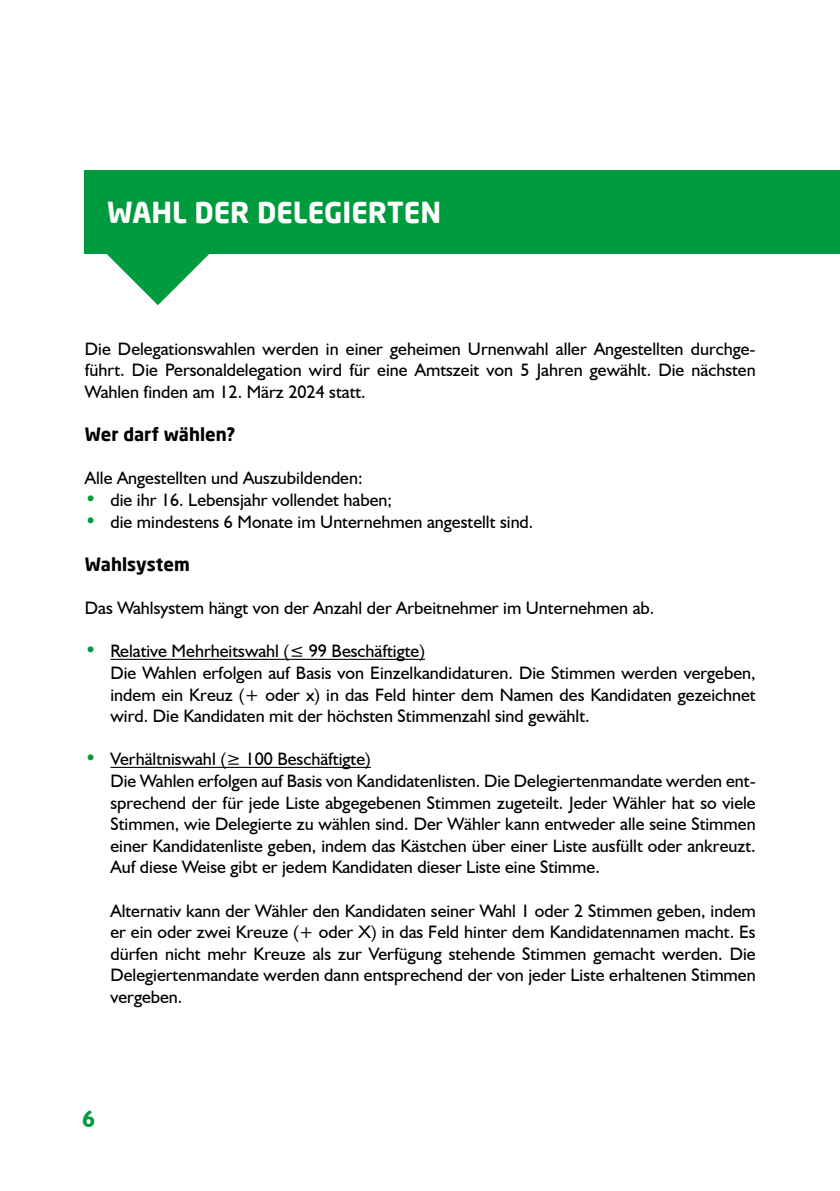
<style>
.page{position:relative;width:840px;height:1191px;background:#fff}
.page>*{position:absolute;margin:0;border:0;box-sizing:border-box;transform-origin:0 0}
.t1{font:700 28.4px "Neo Sans";color:#fff}
.t2{font:700 23.8px "Humanist 521 BT";color:#009b3e}
.t3{font:18px/21.6px "Humanist 521 BT";color:#000;text-align:justify}
.t4{font:700 18px "Neo Sans";color:#000}
.s1{font-size:20px;color:#009b3e}
</style>
<div class="page">
<svg style="left:106px;top:254px;width:103px;height:51px"></svg>
<div style="left:84px;top:170px;width:755px;height:84px;background:#009b3e"></div>
<hr style="left:110px;top:659px;width:315px;height:1px;background:#000">
<hr style="left:110px;top:767px;width:260px;height:1px;background:#000">
<h1 class="t1" style="left:107px;top:194px;width:335px">WAHL DER DELEGIERTEN</h1>
<p class="t3" style="left:85px;top:337px;width:672px">Die Delegationswahlen werden in einer geheimen Urnenwahl aller Angestellten durchge&shy;führt. Die Personaldelegation wird für eine Amtszeit von 5 Jahren gewählt. Die nächsten Wahlen finden am 12. März 2024 statt.</p>
<p class="t4" style="left:85px;top:423px;width:152px">Wer darf wählen?</p>
<p class="t3" style="left:85px;top:467px;width:279px">Alle Angestellten und Auszubildenden:</p>
<p class="t3" style="left:85px;top:489px;width:308px"><span class="s1">•</span> die ihr 16. Lebensjahr vollendet haben;</p>
<p class="t3" style="left:85px;top:510px;width:450px"><span class="s1">•</span> die mindestens 6 Monate im Unternehmen angestellt sind.</p>
<p class="t4" style="left:85px;top:552px;width:106px">Wahlsystem</p>
<p class="t3" style="left:85px;top:597px;width:570px">Das Wahlsystem hängt von der Anzahl der Arbeitnehmer im Unternehmen ab.</p>
<p class="t3" style="left:110px;top:640px;width:646px;text-align:left;text-indent:-26px"><span class="s1">•</span> Relative Mehrheitswahl (≤ 99 Beschäftigte)<br>Die Wahlen erfolgen auf Basis von Einzelkandidaturen. Die Stimmen werden vergeben, indem ein Kreuz (+ oder x) in das Feld hinter dem Namen des Kandidaten gezeichnet wird. Die Kandidaten mit der höchsten Stimmenzahl sind gewählt.</p>
<p class="t3" style="left:110px;top:748px;width:646px;text-align:left;text-indent:-26px"><span class="s1">•</span> Verhältniswahl (≥ 100 Beschäftigte)<br>Die Wahlen erfolgen auf Basis von Kandidatenlisten. Die Delegiertenmandate werden ent&shy;sprechend der für jede Liste abgegebenen Stimmen zugeteilt. Jeder Wähler hat so viele Stimmen, wie Delegierte zu wählen sind. Der Wähler kann entweder alle seine Stimmen einer Kandidatenliste geben, indem das Kästchen über einer Liste ausfüllt oder ankreuzt.<br>Auf diese Weise gibt er jedem Kandidaten dieser Liste eine Stimme.</p>
<p class="t3" style="left:110px;top:899px;width:646px">Alternativ kann der Wähler den Kandidaten seiner Wahl 1 oder 2 Stimmen geben, indem er ein oder zwei Kreuze (+ oder X) in das Feld hinter dem Kandidatennamen macht. Es dürfen nicht mehr Kreuze als zur Verfügung stehende Stimmen gemacht werden. Die Delegiertenmandate werden dann entsprechend der von jeder Liste erhaltenen Stimmen vergeben.</p>
<h2 class="t2" style="left:82px;top:1104px;width:15px">6</h2>
</div>
